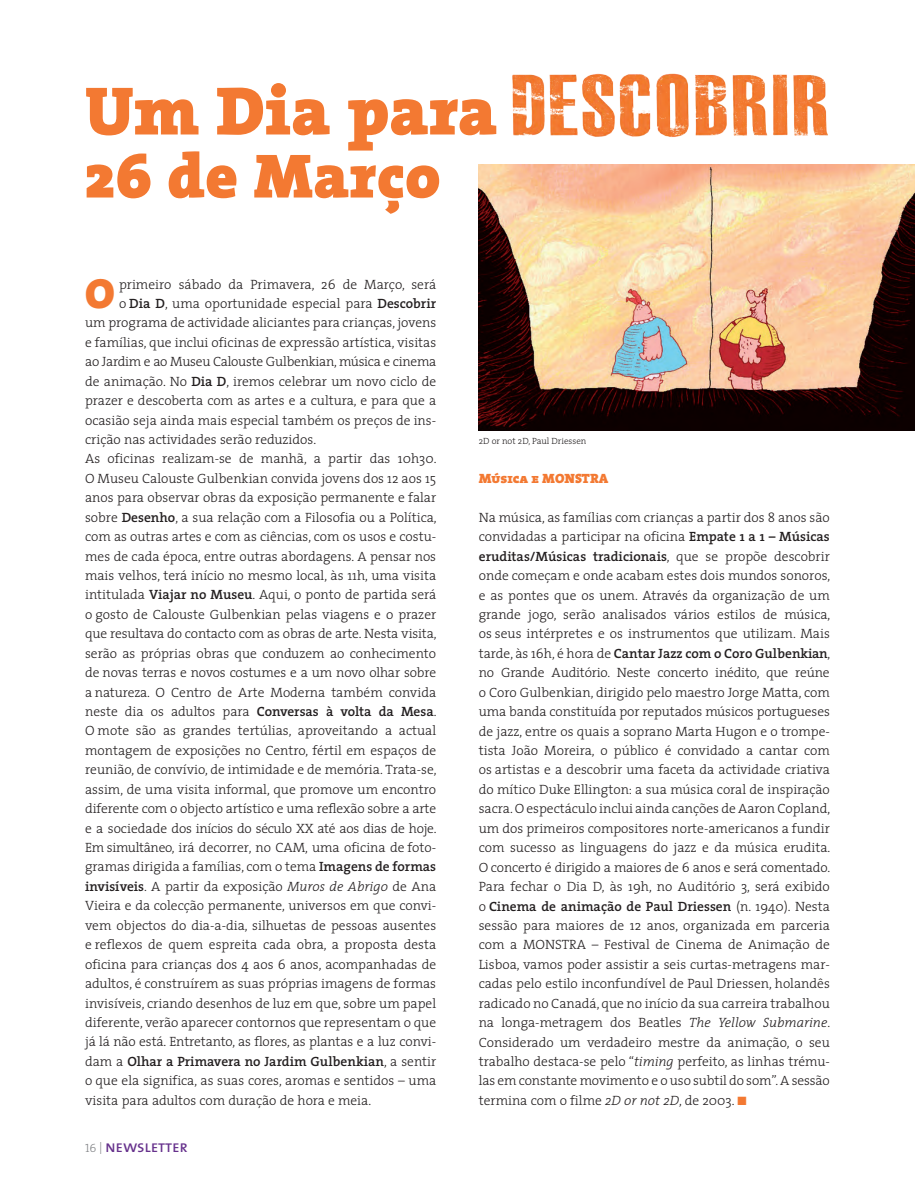
<style>
.page{position:relative;width:915px;height:1191px;background:#fff}
.page>*{position:absolute;margin:0;border:0;box-sizing:border-box;transform-origin:0 0}
.t1{font:900 69px "The Serif";color:#f37932}
.t2{font:900 63px "The Serif";color:#f37932}
.t3{font:42.3px "The Sans Black Caps";color:#f37932}
.t4{font:16.5px "The Mix Caps";letter-spacing:-.01em;color:#66318c}
.t5{font:300 13.5px/19.5px "The Serif";color:#231f20;text-align:justify}
.t6{font:300 13.5px "The Serif";letter-spacing:-.02em;color:#231f20}
.t7{font:600 13.5px "The Serif";color:#231f20}
.t8{font:13.5px "The Serif Black Caps";color:#f37932}
.t9{font:300 9px "The Serif";color:#231f20}
.s1{font-weight:600}
.s2{font-style:italic}
.s3{font-weight:300}
.s4{font-family:"The Serif Light Caps";font-size:12px;color:#808285}
.s5{color:#f37932}
</style>
<div class="page">
<img style="left:478px;top:165px;width:436px;height:266px">
<img style="left:512px;top:73px;width:316px;height:65px">
<h1 class="t1" style="left:85px;top:53px;width:413px">Um Dia para</h1>
<h2 class="t2" style="left:85px;top:123px;width:357px">26 de Março</h2>
<h3 class="t3" style="left:85px;top:258px;width:31px">O</h3>
<p class="t5" style="left:119px;top:274px;width:318px">primeiro sábado da Primavera, 26 de Março, será</p>
<p class="t5" style="left:119px;top:293px;width:318px">o <span class="s1">Dia D</span>, uma oportunidade especial para <span class="s1">Descobrir</span></p>
<p class="t5" style="left:85px;top:313px;width:352px">um programa de actividade aliciantes para crianças, jovens</p>
<p class="t5" style="left:85px;top:332px;width:352px">e famílias, que inclui oficinas de expressão artística, visitas</p>
<p class="t6" style="left:85px;top:350px;width:352px">ao Jardim e ao Museu Calouste Gulbenkian, música e cinema</p>
<p class="t5" style="left:85px;top:371px;width:352px">de animação. No <span class="s1">Dia D</span>, iremos celebrar um novo ciclo de</p>
<p class="t5" style="left:85px;top:390px;width:352px">prazer e descoberta com as artes e a cultura, e para que a</p>
<p class="t5" style="left:85px;top:410px;width:352px">ocasião seja ainda mais especial também os preços de ins‑</p>
<p class="t5" style="left:85px;top:429px;width:232px">crição nas actividades serão reduzidos.</p>
<p class="t5" style="left:85px;top:448px;width:353px">As oficinas realizam-se de manhã, a partir das 10h30.</p>
<p class="t5" style="left:85px;top:468px;width:352px">O Museu Calouste Gulbenkian convida jovens dos 12 aos 15</p>
<p class="t5" style="left:85px;top:487px;width:352px">anos para observar obras da exposição permanente e falar</p>
<p class="t5" style="left:85px;top:507px;width:353px">sobre <span class="s1">Desenho</span>, a sua relação com a Filosofia ou a Política,</p>
<p class="t5" style="left:85px;top:526px;width:352px">com as outras artes e com as ciências, com os usos e costu‑</p>
<p class="t5" style="left:85px;top:546px;width:352px">mes de cada época, entre outras abordagens. A pensar nos</p>
<p class="t5" style="left:85px;top:565px;width:352px">mais velhos, terá início no mesmo local, às 11h, uma visita</p>
<p class="t5" style="left:85px;top:584px;width:352px">intitulada <span class="s1">Viajar no Museu</span>. Aqui, o ponto de partida será</p>
<p class="t5" style="left:85px;top:604px;width:352px">o gosto de Calouste Gulbenkian pelas viagens e o prazer</p>
<p class="t5" style="left:85px;top:623px;width:353px">que resultava do contacto com as obras de arte. Nesta visita,</p>
<p class="t5" style="left:85px;top:643px;width:352px">serão as próprias obras que conduzem ao conhecimento</p>
<p class="t5" style="left:85px;top:662px;width:352px">de novas terras e novos costumes e a um novo olhar sobre</p>
<p class="t5" style="left:85px;top:682px;width:352px">a natureza. O Centro de Arte Moderna também convida</p>
<p class="t5" style="left:85px;top:701px;width:353px">neste dia os adultos para <span class="s1">Conversas à volta da Mesa</span>.</p>
<p class="t5" style="left:85px;top:720px;width:352px">O mote são as grandes tertúlias, aproveitando a actual</p>
<p class="t5" style="left:85px;top:740px;width:352px">montagem de exposições no Centro, fértil em espaços de</p>
<p class="t5" style="left:85px;top:759px;width:353px">reunião, de convívio, de intimidade e de memória. Trata-se,</p>
<p class="t5" style="left:85px;top:779px;width:352px">assim, de uma visita informal, que promove um encontro</p>
<p class="t5" style="left:85px;top:798px;width:352px">diferente com o objecto artístico e uma reflexão sobre a arte</p>
<p class="t6" style="left:85px;top:817px;width:353px">e a sociedade dos inícios do século XX até aos dias de hoje.</p>
<p class="t5" style="left:85px;top:837px;width:352px">Em simultâneo, irá decorrer, no CAM, uma oficina de foto‑</p>
<p class="t5" style="left:85px;top:856px;width:352px">gramas dirigida a famílias, com o tema <span class="s1">Imagens de formas</span></p>
<p class="t5" style="left:85px;top:876px;width:352px"><span class="s1">invisíveis</span>. A partir da exposição <span class="s2">Muros de Abrigo</span> de Ana</p>
<p class="t5" style="left:85px;top:895px;width:352px">Vieira e da colecção permanente, universos em que convi‑</p>
<p class="t5" style="left:85px;top:915px;width:352px">vem objectos do dia-a-dia, silhuetas de pessoas ausentes</p>
<p class="t5" style="left:85px;top:934px;width:352px">e reflexos de quem espreita cada obra, a proposta desta</p>
<p class="t5" style="left:85px;top:954px;width:352px">oficina para crianças dos 4 aos 6 anos, acompanhadas de</p>
<p class="t5" style="left:85px;top:973px;width:352px">adultos, é construírem as suas próprias imagens de formas</p>
<p class="t5" style="left:85px;top:992px;width:352px">invisíveis, criando desenhos de luz em que, sobre um papel</p>
<p class="t5" style="left:85px;top:1012px;width:352px">diferente, verão aparecer contornos que representam o que</p>
<p class="t5" style="left:85px;top:1031px;width:352px">já lá não está. Entretanto, as flores, as plantas e a luz convi‑</p>
<p class="t7" style="left:85px;top:1050px;width:352px"><span class="s3">dam a</span> Olhar a Primavera no Jardim Gulben-kian<span class="s3">, a sentir</span></p>
<p class="t5" style="left:85px;top:1070px;width:352px">o que ela significa, as suas cores, aromas e sentidos – uma</p>
<p class="t5" style="left:85px;top:1090px;width:287px">visita para adultos com duração de hora e meia.</p>
<p class="t4" style="left:85px;top:1132px;width:104px"><span class="s4">16 |</span> newsletter</p>
<p class="t9" style="left:478px;top:433px;width:109px">2D or not 2D, Paul Driessen</p>
<p class="t8" style="left:478px;top:467px;width:131px">Música e MONSTRA</p>
<p class="t5" style="left:478px;top:507px;width:353px">Na música, as famílias com crianças a partir dos 8 anos são convidadas a participar na oficina <span class="s1">Empate 1 a 1 – Músicas eruditas/Músicas tradicionais</span>, que se propõe descobrir onde começam e onde acabam estes dois mundos sonoros, e as pontes que os unem. Através da organização de um grande jogo, serão analisados vários estilos de música, os seus intérpretes e os instrumentos que utilizam. Mais tarde, às 16h, é hora de <span class="s1">Cantar Jazz com o Coro Gulben-kian</span>, no Grande Auditório. Neste concerto inédito, que reúne o Coro Gulbenkian, dirigido pelo maestro Jorge Matta, com uma banda constituída por reputados músicos portugueses de jazz, entre os quais a soprano Marta Hugon e o trompe‑ tista João Moreira, o público é convidado a cantar com os artistas e a descobrir uma faceta da actividade criativa do mítico Duke Ellington: a sua música coral de inspiração sacra. O espectáculo inclui ainda canções de Aaron Copland, um dos primeiros compositores norte-americanos a fundir com sucesso as linguagens do jazz e da música erudita.<br>O concerto é dirigido a maiores de 6 anos e será comentado.<br>Para fechar o Dia D, às 19h, no Auditório 3, será exibido o <span class="s1">Cinema de animação de Paul Driessen</span> (n. 1940). Nesta sessão para maiores de 12 anos, organizada em parceria com a MONSTRA – Festival de Cinema de Animação de Lisboa, vamos poder assistir a seis curtas-metragens mar‑ cadas pelo estilo inconfundível de Paul Driessen, holandês radicado no Canadá, que no início da sua carreira trabalhou na longa-metragem dos Beatles <span class="s2">The Yellow Submarine</span>.<br>Considerado um verdadeiro mestre da animação, o seu trabalho destaca-se pelo “<span class="s2">timing</span> perfeito, as linhas trému‑ las em constante movimento e o uso subtil do som”. A sessão termina com o filme <span class="s2">2D or not 2D</span>, de 2003. <span class="s5">■</span></p>
</div>
